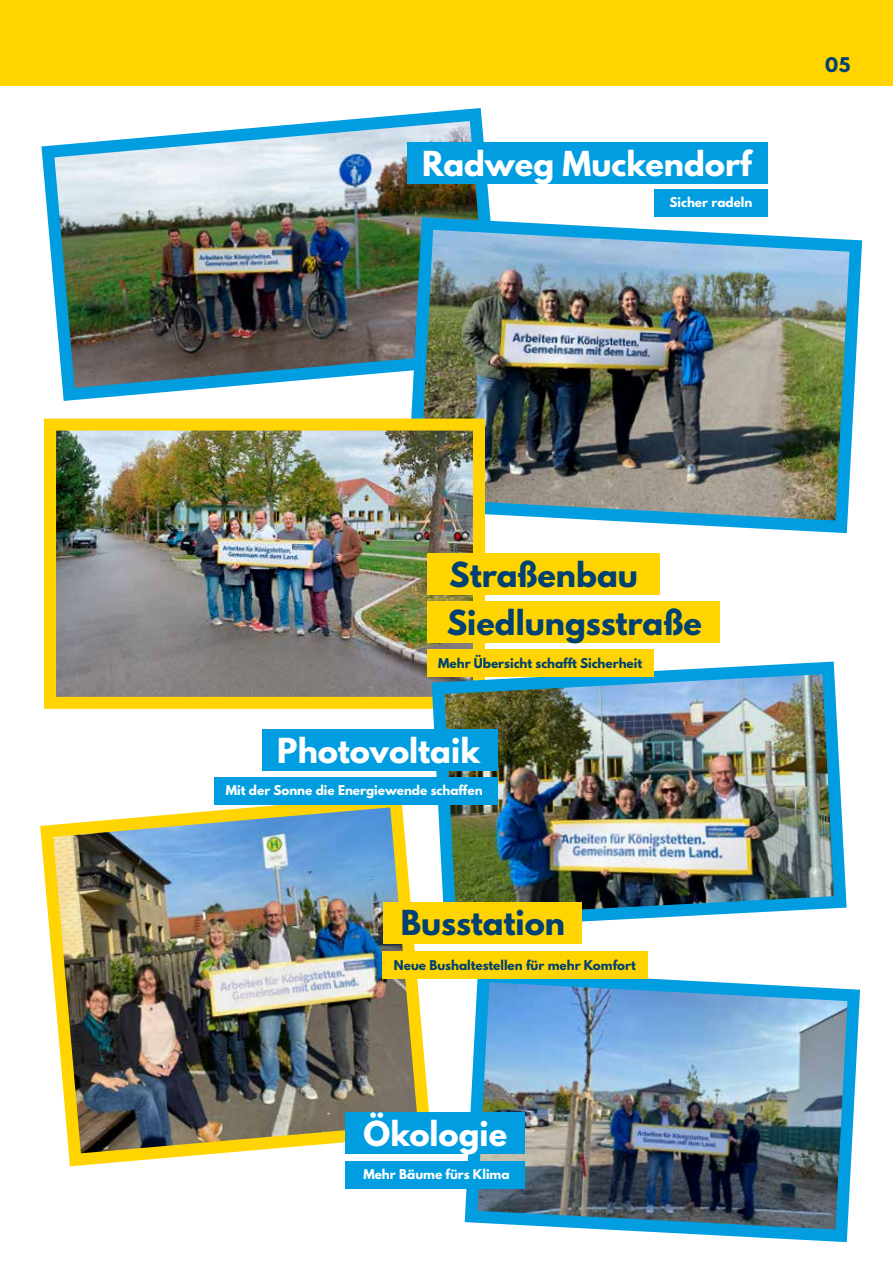
<style>
.page{position:relative;width:893px;height:1263px;background:#fff}
.page>*{position:absolute;margin:0;border:0;box-sizing:border-box;transform-origin:0 0}
.t1{font:700 30.6px "League Spartan";color:#fff}
.t2{font:700 30.6px "League Spartan";color:#004171}
.t3{font:700 18px "League Spartan";color:#004171}
.t4{font:700 12px "League Spartan";color:#fff}
.t5{font:700 12px "League Spartan";color:#004171}
</style>
<div class="page">
<img style="left:41px;top:108px;width:449px;height:293px">
<img style="left:400px;top:211px;width:463px;height:323px">
<img style="left:57px;top:431px;width:415px;height:265px">
<div style="left:44px;top:418px;width:441px;height:291px;border:12px solid #ffd400"></div>
<img style="left:425px;top:655px;width:422px;height:267px">
<div style="left:0;top:0;width:893px;height:85px;background:#ffd400"></div>
<img style="left:40px;top:804px;width:397px;height:363px">
<img style="left:458px;top:978px;width:402px;height:265px">
<div style="left:408px;top:142px;width:360px;height:42px;background:#009ee0"></div>
<div style="left:345px;top:1112px;width:180px;height:42px;background:#009ee0"></div>
<div style="left:262px;top:729px;width:236px;height:42px;background:#009ee0"></div>
<div style="left:427px;top:554px;width:233px;height:41px;background:#ffd400"></div>
<div style="left:383px;top:902px;width:199px;height:41px;background:#ffd400"></div>
<div style="left:427px;top:601px;width:293px;height:42px;background:#ffd400"></div>
<div style="left:427px;top:650px;width:226px;height:27px;background:#ffd400"></div>
<div style="left:383px;top:952px;width:265px;height:27px;background:#ffd400"></div>
<div style="left:654px;top:189px;width:113px;height:27px;background:#009ee0"></div>
<div style="left:214px;top:777px;width:284px;height:27px;background:#009ee0"></div>
<div style="left:345px;top:1161px;width:180px;height:27px;background:#009ee0"></div>
<h1 class="t1" style="left:422px;top:139px;width:331px">Radweg Muckendorf</h1>
<p class="t4" style="left:669px;top:193px;width:84px">Sicher radeln</p>
<h2 class="t3" style="left:825px;top:50px;width:27px">05</h2>
<h1 class="t2" style="left:449px;top:551px;width:190px">Straßenbau</h1>
<h1 class="t2" style="left:447px;top:599px;width:257px">Siedlungsstraße</h1>
<p class="t5" style="left:438px;top:654px;width:206px">Mehr Übersicht schafft Sicherheit</p>
<h1 class="t1" style="left:277px;top:726px;width:204px">Photovoltaik</h1>
<p class="t4" style="left:226px;top:781px;width:258px">Mit der Sonne die Energiewende schaffen</p>
<h1 class="t2" style="left:401px;top:899px;width:166px">Busstation</h1>
<p class="t5" style="left:394px;top:955px;width:243px">Neue Bushaltestellen für mehr Komfort</p>
<h1 class="t1" style="left:364px;top:1109px;width:145px">Ökologie</h1>
<p class="t4" style="left:363px;top:1165px;width:148px">Mehr Bäume fürs Klima</p>
</div>
